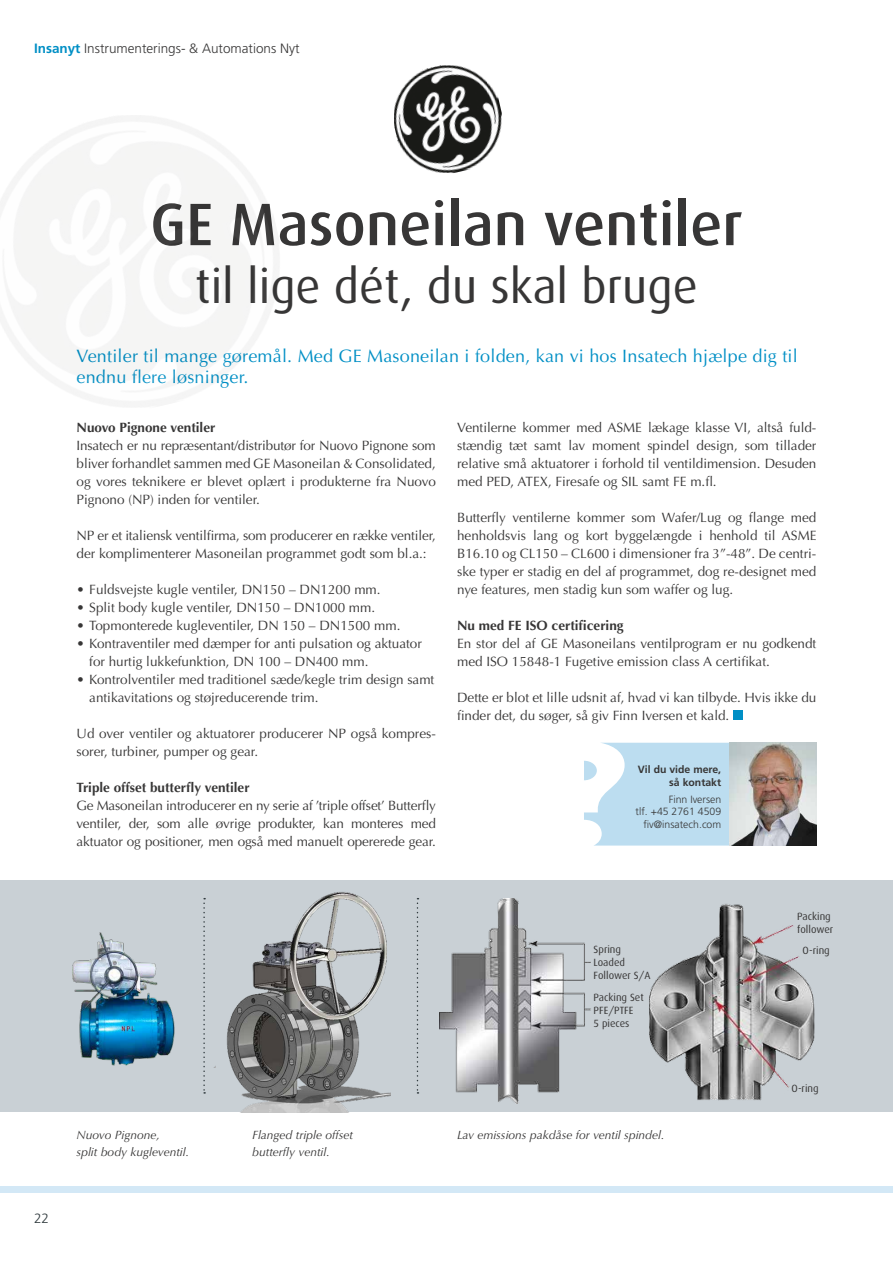
<style>
.page{position:relative;width:893px;height:1263px;background:#fff}
.page>*{position:absolute;margin:0;border:0;box-sizing:border-box;transform-origin:0 0}
.t1{font:500 60px "Dax";color:#373636}
.t2{font:48px "Dax";color:#373636}
.t3{font:18px/21.6px "Optima";letter-spacing:.01em;color:#008fc5}
.t4{font:13.5px/18px "Optima";color:#373636}
.t5{font:700 13.5px "Optima";color:#373636}
.t6{font:300 13.5px "Frutiger";color:#373636}
.t7{font:300 13.5px "Frutiger";color:#313b3f}
.t8{font:italic 12px/16.5px "Optima";color:#373636}
.t9{font:10.5px/12.8px "Dax";color:#373636}
.t10{font:300 10.5px/12.6px "Frutiger";color:#373636;text-align:right}
.t11{font:700 10.5px/12.6px "Frutiger";color:#373636;text-align:right}
.s1{font-weight:700;color:#008fc5}
</style>
<div class="page">
<div style="left:0;top:1186px;width:893px;height:7px;background:#d3e8f6"></div>
<div style="left:0;top:880px;width:893px;height:232px;background:#c9d0d5"></div>
<img style="left:226px;top:892px;width:164px;height:220px">
<img style="left:439px;top:898px;width:376px;height:205px">
<img style="left:72px;top:932px;width:144px;height:135px">
<img style="left:394px;top:65px;width:108px;height:108px">
<svg style="left:584px;top:743px;width:232px;height:102px;background:#bccad2"></svg>
<div style="left:733px;top:710px;width:10px;height:10px;background:#008fc5"></div>
<svg style="left:203px;top:898px;width:2px;height:196px"></svg>
<svg style="left:417px;top:898px;width:1px;height:196px"></svg>
<p class="t6" style="left:34px;top:41px;width:267px"><span class="s1">Insanyt</span> Instrumenterings- &amp; Automations Nyt</p>
<h1 class="t1" style="left:150px;top:190px;width:594px">GE Masoneilan ventiler</h1>
<h2 class="t2" style="left:195px;top:258px;width:504px">til lige dét, du skal bruge</h2>
<h3 class="t3" style="left:77px;top:345px;width:723px">Ventiler til mange gøremål. Med GE Masoneilan i folden, kan vi hos Insatech hjælpe dig til endnu flere løsninger.</h3>
<p class="t4" style="left:457px;top:419px;width:361px;text-align:justify">Ventilerne kommer med ASME lækage klasse VI, altså fuld&shy;stændig tæt samt lav moment spindel design, som tillader relative små aktuatorer i forhold til ventildimension. Desuden med PED, ATEX, Firesafe og SIL samt FE m.fl.</p>
<p class="t4" style="left:457px;top:509px;width:361px;text-align:justify">Butterfly ventilerne kommer som Wafer/Lug og flange med henholdsvis lang og kort byggelængde i henhold til ASME B16.10 og CL150 – CL600 i dimensioner fra 3”-48”. De centri&shy;ske typer er stadig en del af programmet, dog re-designet med nye features, men stadig kun som waffer og lug.</p>
<p class="t5" style="left:457px;top:618px;width:168px">Nu med FE ISO certificering</p>
<p class="t4" style="left:457px;top:635px;width:361px">En stor del af GE Masoneilans ventilprogram er nu godkendt med ISO 15848-1 Fugetive emission class A certifikat.</p>
<p class="t4" style="left:457px;top:689px;width:361px">Dette er blot et lille udsnit af, hvad vi kan tilbyde. Hvis ikke du finder det, du søger, så giv Finn Iversen et kald.</p>
<p class="t5" style="left:77px;top:420px;width:140px">Nuovo Pignone ventiler</p>
<p class="t4" style="left:77px;top:437px;width:361px;text-align:justify">Insatech er nu repræsentant/distributør for Nuovo Pignone som bliver forhandlet sammen med GE Masoneilan &amp; Consolidated, og vores teknikere er blevet oplært i produkterne fra Nuovo Pignono (NP) inden for ventiler.</p>
<p class="t4" style="left:77px;top:527px;width:361px">NP er et italiensk ventilfirma, som producerer en række ventiler, der komplimenterer Masoneilan programmet godt som bl.a.:</p>
<p class="t4" style="left:77px;top:581px;width:306px">• Fuldsvejste kugle ventiler, DN150 – DN1200 mm.</p>
<p class="t4" style="left:77px;top:599px;width:300px">• Split body kugle ventiler, DN150 – DN1000 mm.</p>
<p class="t4" style="left:77px;top:617px;width:325px">• Topmonterede kugleventiler, DN 150 – DN1500 mm.</p>
<p class="t4" style="left:89px;top:635px;width:334px;text-indent:-13px">• Kontraventiler med dæmper for anti pulsation og aktuator for hurtig lukkefunktion, DN 100 – DN400 mm.</p>
<p class="t4" style="left:89px;top:671px;width:347px;text-indent:-13px">• Kontrolventiler med traditionel sæde/kegle trim design samt antikavitations og støjreducerende trim.</p>
<p class="t4" style="left:77px;top:725px;width:361px">Ud over ventiler og aktuatorer producerer NP også kompres&shy;sorer, turbiner, pumper og gear.</p>
<p class="t5" style="left:77px;top:780px;width:175px">Triple offset butterfly ventiler</p>
<p class="t4" style="left:77px;top:797px;width:361px;text-align:justify">Ge Masoneilan introducerer en ny serie af ’triple offset’ Butterfly ventiler, der, som alle øvrige produkter, kan monteres med aktuator og positioner, men også med manuelt opererede gear.</p>
<p class="t11" style="left:638px;top:763px;width:85px">Vil du vide mere, så kontakt</p>
<p class="t10" style="left:636px;top:793px;width:87px">Finn Iversen<br>tlf. +45 2761 4509 fiv@insatech.com</p>
<p class="t9" style="left:594px;top:943px;width:59px">Spring<br>Loaded<br>Follower S/A</p>
<p class="t9" style="left:594px;top:991px;width:52px">Packing Set<br>PFE/PTFE<br>5 pieces</p>
<p class="t7" style="left:34px;top:1211px;width:17px">22</p>
<p class="t8" style="left:77px;top:1127px;width:114px">Nuovo Pignone,<br>split body kugleventil.</p>
<p class="t8" style="left:252px;top:1127px;width:102px">Flanged triple offset butterfly ventil.</p>
<p class="t8" style="left:457px;top:1127px;width:209px">Lav emissions pakdåse for ventil spindel.</p>
<p class="t9" style="left:797px;top:910px;width:37px">Packing follower</p>
<p class="t9" style="left:803px;top:944px;width:29px">O-ring</p>
<p class="t9" style="left:791px;top:1082px;width:29px">O-ring</p>
</div>
